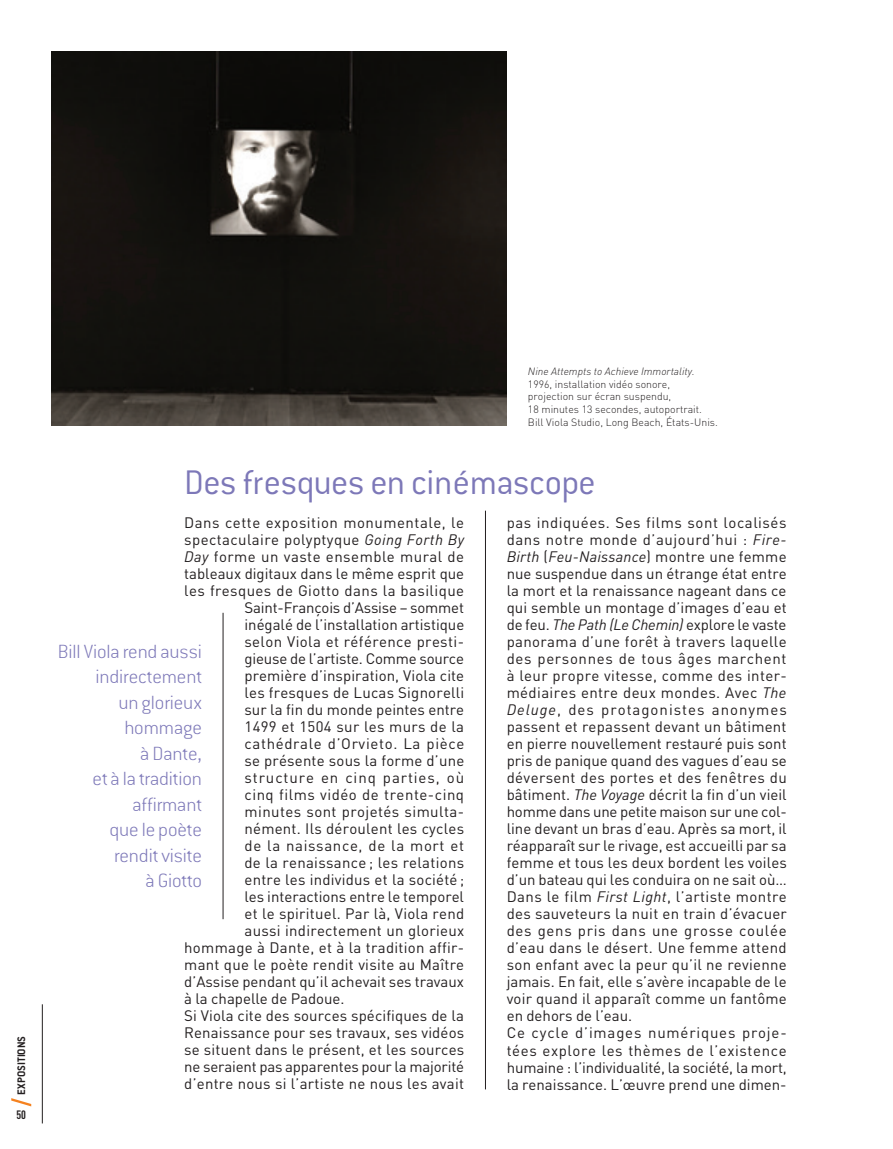
<style>
.page{position:relative;width:893px;height:1149px;background:#fff}
.page>*{position:absolute;margin:0;border:0;box-sizing:border-box;transform-origin:0 0}
.t1{font:300 37.5px "Conduit ITC";letter-spacing:-.01em;color:#7d78b8}
.t2{font:200 21px/25.5px "Conduit ITC";letter-spacing:-.005em;color:#7d78b8;text-align:right}
.t3{font:15px/17px "DIN";letter-spacing:.015em;color:#231f20}
.t4{font:15px "DIN";letter-spacing:-.01em;color:#231f20}
.t5{font:15px "DIN";letter-spacing:.035em;color:#231f20}
.t6{font:15px "DIN";letter-spacing:.045em;color:#231f20}
.t7{font:15px "DIN";letter-spacing:.06em;color:#231f20}
.t8{font:700 12px "Conduit ITC";color:#231f20}
.t9{font:700 12px "DIN Cond";color:#231f20}
.t10{font:300 10.5px/12.6px "DIN";color:#231f20}
.t11{font:italic 300 10.5px "DIN";color:#231f20}
.s1{font-style:italic}
</style>
<div class="page">
<hr style="left:42px;top:1003px;width:1px;height:120px;background:#231f20">
<svg style="left:11px;top:1098px;width:20px;height:8px"></svg>
<hr style="left:485px;top:510px;width:1px;height:579px;background:#231f20">
<img style="left:51px;top:51px;width:456px;height:374px">
<hr style="left:223px;top:612px;width:1px;height:306px;background:#231f20">
<p class="t8" style="left:14px;top:1094px;width:59px;rotate:-90deg">Expositions</p>
<p class="t9" style="left:16px;top:1107px;width:11px">50</p>
<p class="t11" style="left:528px;top:365px;width:168px">Nine Attempts to Achieve Immortality.</p>
<p class="t10" style="left:528px;top:377px;width:191px">1996, installation vidéo sonore, projection sur écran suspendu,<br>18 minutes 13 secondes, autoportrait.<br>Bill Viola Studio, Long Beach, États-Unis.</p>
<h1 class="t1" style="left:184px;top:459px;width:413px">Des fresques en cinémascope</h1>
<p class="t5" style="left:184px;top:512px;width:281px">Dans cette exposition monumentale, le</p>
<p class="t3" style="left:184px;top:530px;width:281px">spectaculaire polyptyque <span class="s1">Going Forth By</span></p>
<p class="t3" style="left:184px;top:547px;width:281px"><span class="s1">Day</span> forme un vaste ensemble mural de</p>
<p class="t3" style="left:184px;top:564px;width:281px">tableaux digitaux dans le même esprit que</p>
<p class="t3" style="left:184px;top:581px;width:281px">les fresques de Giotto dans la basilique</p>
<p class="t4" style="left:244px;top:598px;width:221px">Saint-François d’Assise – sommet</p>
<p class="t3" style="left:244px;top:615px;width:221px">inégalé de l’installation artistique</p>
<p class="t3" style="left:244px;top:632px;width:221px">selon Viola et référence presti-</p>
<p class="t4" style="left:244px;top:649px;width:221px">gieuse de l’artiste. Comme source</p>
<p class="t3" style="left:244px;top:666px;width:221px">première d’inspiration, Viola cite</p>
<p class="t3" style="left:244px;top:683px;width:221px">les fresques de Lucas Signorelli</p>
<p class="t3" style="left:244px;top:700px;width:221px">sur la fin du monde peintes entre</p>
<p class="t3" style="left:244px;top:717px;width:221px">1499 et 1504 sur les murs de la</p>
<p class="t6" style="left:244px;top:734px;width:221px">cathédrale d’Orvieto. La pièce</p>
<p class="t3" style="left:244px;top:751px;width:221px">se présente sous la forme d’une</p>
<p class="t7" style="left:244px;top:768px;width:221px">structure en cinq parties, où</p>
<p class="t5" style="left:244px;top:785px;width:221px">cinq films vidéo de trente-cinq</p>
<p class="t3" style="left:244px;top:802px;width:221px">minutes sont projetés simulta-</p>
<p class="t3" style="left:244px;top:819px;width:221px">nément. Ils déroulent les cycles</p>
<p class="t6" style="left:244px;top:836px;width:221px">de la naissance, de la mort et</p>
<p class="t3" style="left:244px;top:853px;width:221px">de la renaissance ; les relations</p>
<p class="t3" style="left:244px;top:870px;width:221px">entre les individus et la société ;</p>
<p class="t3" style="left:244px;top:887px;width:221px">les interactions entre le temporel</p>
<p class="t3" style="left:244px;top:904px;width:221px">et le spirituel. Par là, Viola rend</p>
<p class="t3" style="left:244px;top:921px;width:221px">aussi indirectement un glorieux</p>
<p class="t3" style="left:184px;top:938px;width:282px">hommage à Dante, et à la tradition affir-</p>
<p class="t3" style="left:184px;top:955px;width:281px">mant que le poète rendit visite au Maître</p>
<p class="t3" style="left:184px;top:972px;width:281px">d’Assise pendant qu’il achevait ses travaux</p>
<p class="t3" style="left:184px;top:989px;width:162px">à la chapelle de Padoue.</p>
<p class="t3" style="left:184px;top:1006px;width:281px">Si Viola cite des sources spécifiques de la</p>
<p class="t3" style="left:184px;top:1023px;width:281px">Renaissance pour ses travaux, ses vidéos</p>
<p class="t3" style="left:184px;top:1040px;width:282px">se situent dans le présent, et les sources</p>
<p class="t4" style="left:184px;top:1057px;width:281px">ne seraient pas apparentes pour la majorité</p>
<p class="t3" style="left:184px;top:1074px;width:281px">d’entre nous si l’artiste ne nous les avait</p>
<h2 class="t2" style="left:58px;top:637px;width:146px">Bill Viola rend aussi indirectement<br>un glorieux hommage<br>à Dante,<br>et à la tradition affirmant<br>que le poète<br>rendit visite<br>à Giotto</h2>
<p class="t3" style="left:507px;top:513px;width:282px">pas indiquées. Ses films sont localisés dans notre monde d’aujourd’hui : <span class="s1">Fire-Birth</span> (<span class="s1">Feu-Naissance</span>) montre une femme nue suspendue dans un étrange état entre la mort et la renaissance nageant dans ce qui semble un montage d’images d’eau et de feu. <span class="s1">The Path (Le Chemin)</span> explore le vaste panorama d’une forêt à travers laquelle des personnes de tous âges marchent à leur propre vitesse, comme des inter&shy;médiaires entre deux mondes. Avec <span class="s1">The Deluge</span>, des protagonistes anonymes passent et repassent devant un bâtiment en pierre nouvellement restauré puis sont pris de panique quand des vagues d’eau se déversent des portes et des fenêtres du bâtiment. <span class="s1">The Voyage</span> décrit la fin d’un vieil homme dans une petite maison sur une col&shy;line devant un bras d’eau. Après sa mort, il réapparaît sur le rivage, est accueilli par sa femme et tous les deux bordent les voiles d’un bateau qui les conduira on ne sait où… Dans le film <span class="s1">First Light</span>, l’artiste montre des sauveteurs la nuit en train d’évacuer des gens pris dans une grosse coulée d’eau dans le désert. Une femme attend son enfant avec la peur qu’il ne revienne jamais. En fait, elle s’avère incapable de le voir quand il apparaît comme un fantôme en dehors de l’eau.<br>Ce cycle d’images numériques proje&shy;tées explore les thèmes de l’existence humaine : l’individualité, la société, la mort, la renaissance. L’œuvre prend une dimen-</p>
</div>
